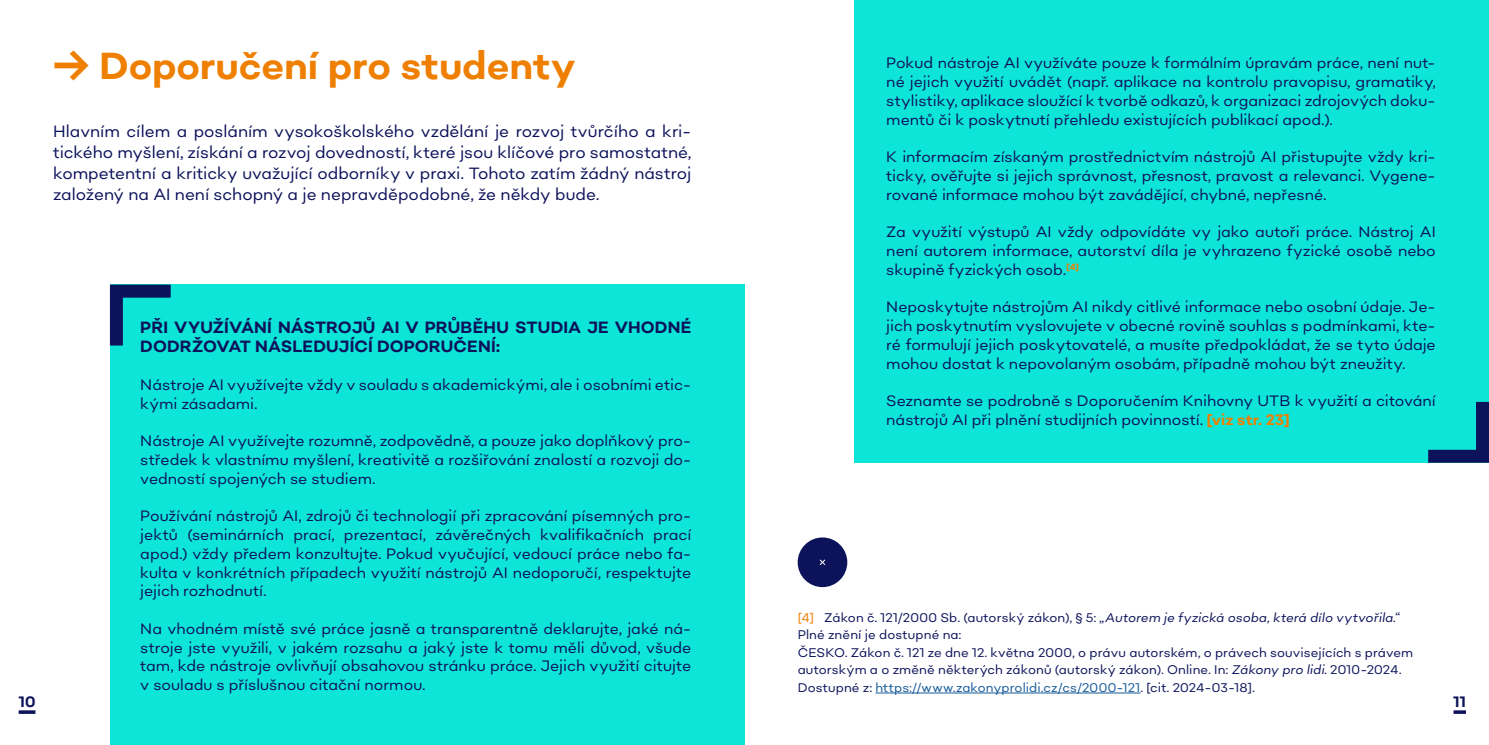
<style>
.page{position:relative;width:1489px;height:745px;background:#fff}
.page>*{position:absolute;margin:0;border:0;box-sizing:border-box;transform-origin:0 0}
.t1{font:700 37.5px "Sonny Gothic";letter-spacing:-.005em;color:#ee7f00}
.t2{font:16.25px/21.2px "Sonny Gothic";color:#0d135b;text-align:justify}
.t3{font:700 16.25px/19.5px "Sonny Gothic";letter-spacing:.01em;color:#0d135b}
.t4{font:15px/18.8px "Sonny Gothic";color:#0d135b;text-align:justify}
.t5{font:700 15px "Sonny Gothic";color:#0d135b}
.t6{font:12.5px/17.5px "Sonny Gothic";letter-spacing:.01em;color:#0d135b}
.s1{font-weight:700;color:#ee7f00}
.s2{color:#ee7f00}
.s3{font-style:italic}
.s4{color:#165b9a}
</style>
<div class="page">
<svg style="left:1453px;top:710px;width:12px;height:3px"></svg>
<svg style="left:19px;top:710px;width:16px;height:3px"></svg>
<div style="left:110px;top:284px;width:634px;height:460px;background:#0de5d9"></div>
<div style="left:854px;top:0;width:634px;height:462px;background:#0de5d9"></div>
<svg style="left:109px;top:284px;width:62px;height:62px"></svg>
<svg style="left:1414px;top:401px;width:74px;height:62px"></svg>
<hr style="left:875px;top:692px;width:265px;height:1px;background:#165b9a">
<div style="left:797px;top:537px;width:50px;height:49px;background:#0d135b;border-radius:50%"></div>
<svg style="left:819px;top:559px;width:7px;height:6px"></svg>
<h1 class="t1" style="left:53px;top:42px;width:524px">→ Doporučení pro studenty</h1>
<p class="t2" style="left:53px;top:120px;width:639px">Hlavním cílem a posláním vysokoškolského vzdělání je rozvoj tvůrčího a kri&shy;tického myšlení, získání a rozvoj dovedností, které jsou klíčové pro samostatné, kompetentní a kriticky uvažující odborníky v praxi. Tohoto zatím žádný nástroj založený na AI není schopný a je nepravděpodobné, že někdy bude.</p>
<p class="t4" style="left:886px;top:53px;width:551px">Pokud nástroje AI využíváte pouze k formálním úpravám práce, není nut&shy;né jejich využití uvádět (např. aplikace na kontrolu pravopisu, gramatiky, stylistiky, aplikace sloužící k tvorbě odkazů, k organizaci zdrojových doku&shy;mentů či k poskytnutí přehledu existujících publikací apod.).</p>
<p class="t4" style="left:886px;top:147px;width:551px">K informacím získaným prostřednictvím nástrojů AI přistupujte vždy kri&shy;ticky, ověřujte si jejich správnost, přesnost, pravost a relevanci. Vygene&shy;rované informace mohou být zavádějící, chybné, nepřesné.</p>
<p class="t4" style="left:886px;top:222px;width:551px">Za využití výstupů AI vždy odpovídáte vy jako autoři práce. Nástroj AI není autorem informace, autorství díla je vyhrazeno fyzické osobě nebo skupině fyzických osob.<sup>[4]</sup></p>
<p class="t4" style="left:886px;top:297px;width:551px">Neposkytujte nástrojům AI nikdy citlivé informace nebo osobní údaje. Je&shy;jich poskytnutím vyslovujete v obecné rovině souhlas s podmínkami, kte&shy;ré formulují jejich poskytovatelé, a musíte předpokládat, že se tyto údaje mohou dostat k nepovolaným osobám, případně mohou být zneužity.</p>
<p class="t4" style="left:886px;top:391px;width:551px">Seznamte se podrobně s Doporučením Knihovny UTB k využití a citování nástrojů AI při plnění studijních povinností. <span class="s1">[viz str. 23]</span></p>
<p class="t3" style="left:140px;top:317px;width:552px">PŘI VYUŽÍVÁNÍ NÁSTROJŮ AI V PRŮBĚHU STUDIA JE VHODNÉ<br>DODRŽOVAT NÁSLEDUJÍCÍ DOPORUČENÍ:</p>
<p class="t4" style="left:140px;top:374px;width:552px">Nástroje AI využívejte vždy v souladu s akademickými, ale i osobními etic&shy;kými zásadami.</p>
<p class="t4" style="left:140px;top:431px;width:552px">Nástroje AI využívejte rozumně, zodpovědně, a pouze jako doplňkový pro&shy;středek k vlastnímu myšlení, kreativitě a rozšiřování znalostí a rozvoji do&shy;vedností spojených se studiem.</p>
<p class="t4" style="left:140px;top:506px;width:552px">Používání nástrojů AI, zdrojů či technologií při zpracování písemných pro&shy;jektů (seminárních prací, prezentací, závěrečných kvalifikačních prací apod.) vždy předem konzultujte. Pokud vyučující, vedoucí práce nebo fa&shy;kulta v konkrétních případech využití nástrojů AI nedoporučí, respektujte jejich rozhodnutí.</p>
<p class="t4" style="left:140px;top:618px;width:552px">Na vhodném místě své práce jasně a transparentně deklarujte, jaké ná&shy;stroje jste využili, v jakém rozsahu a jaký jste k tomu měli důvod, všude tam, kde nástroje ovlivňují obsahovou stránku práce. Jejich využití citujte v souladu s příslušnou citační normou.</p>
<p class="t6" style="left:797px;top:608px;width:617px"><span class="s2">[4]</span> Zákon č. 121/2000 Sb. (autorský zákon), § 5: „<span class="s3">Autorem je fyzická osoba, která dílo vytvořila</span>.“ Plné znění je dostupné na:<br>ČESKO. Zákon č. 121 ze dne 12. května 2000, o právu autorském, o právech souvisejících s právem autorským a o změně některých zákonů (autorský zákon). Online. In: <span class="s3">Zákony pro lidi</span>. 2010-2024.<br>Dostupné z: <span class="s4">https://www.zakonyprolidi.cz/cs/2000-121</span>. [cit. 2024-03-18].</p>
<p class="t5" style="left:19px;top:691px;width:18px">10</p>
<p class="t5" style="left:1453px;top:691px;width:14px">11</p>
</div>
